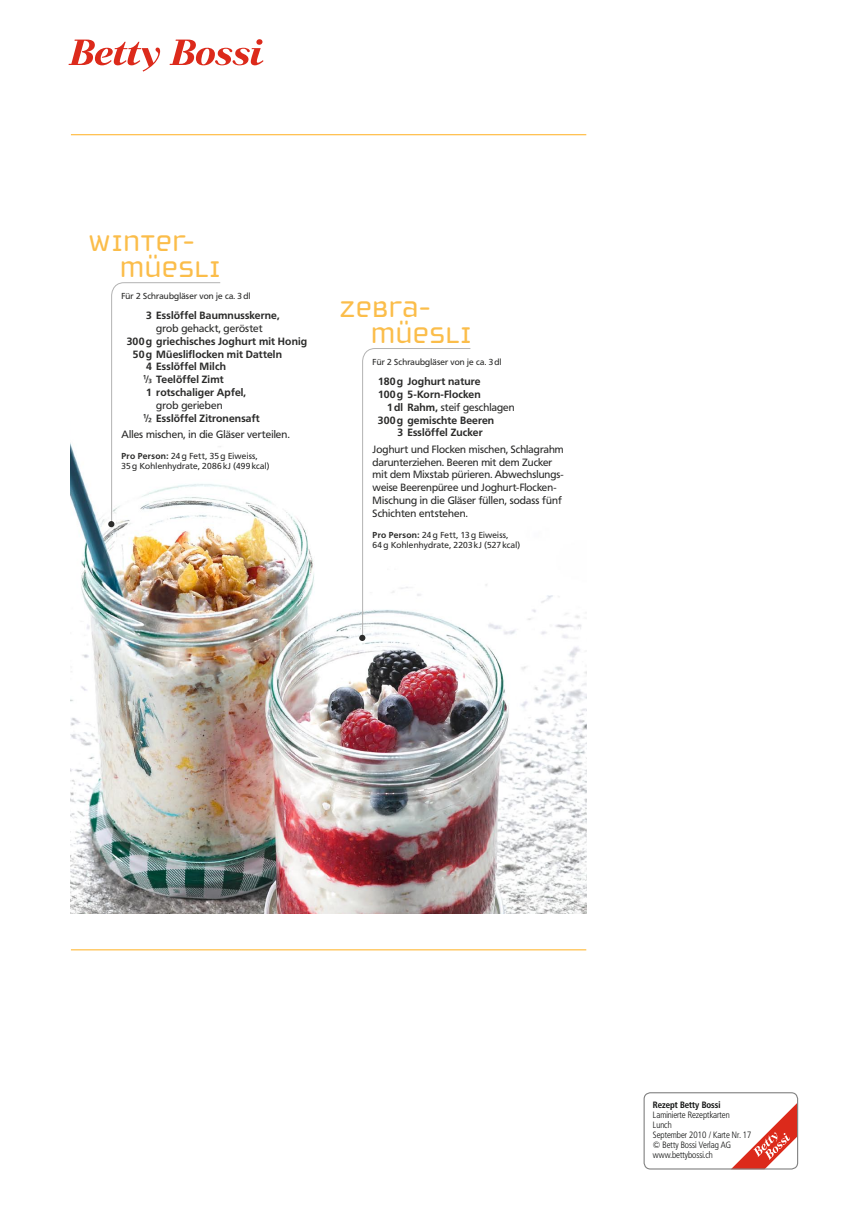
<style>
.page{position:relative;width:851px;height:1205px;background:#fff}
.page>*{position:absolute;margin:0;border:0;box-sizing:border-box;transform-origin:0 0}
.t1{font:33.12px/26.4px "Cholla Unicase OTCE";letter-spacing:.005em;color:#fbbd4a}
.t2{font:10.38px/12.9px "Frutiger B Bn";letter-spacing:.01em;color:#2b2b2a}
.t3{font:700 10.38px "Frutiger B Bn";letter-spacing:.015em;color:#2b2b2a}
.t4{font:9px/10px "Frutiger B Bn Con Light";color:#131413}
.t5{font:9px "Frutiger B Bn Con Bold";color:#131413}
.t6{font:8.62px/10.4px "Frutiger B Bn";letter-spacing:.025em;color:#2b2b2a}
.s1{font-weight:700}
</style>
<div class="page">
<svg style="left:68px;top:40px;width:92px;height:32px"></svg>
<svg style="left:169px;top:39px;width:94px;height:26px"></svg>
<svg style="left:733px;top:1104px;width:64px;height:65px"></svg>
<div style="left:643px;top:1092px;width:155px;height:77px;border:1px solid #818181;border-radius:6px"></div>
<hr style="left:71px;top:949px;width:515px;height:1px;background:#ffc04c">
<hr style="left:71px;top:134px;width:515px;height:1px;background:#ffc04c">
<img style="left:71px;top:445px;width:515px;height:468px">
<img style="left:71px;top:913px;width:40px;height:1px">
<img style="left:71px;top:912px;width:150px;height:1px">
<svg style="left:359px;top:348px;width:112px;height:293px"></svg>
<svg style="left:108px;top:282px;width:113px;height:245px"></svg>
<h1 class="t1" style="left:120px;top:229px;width:103px;text-indent:-31px">Winter&shy;müesli</h1>
<p class="t6" style="left:121px;top:291px;width:130px">Für 2 Schraubgläser von je ca. 3dl</p>
<p class="t3" style="left:146px;top:309px;width:135px">3 Esslöffel Baumnusskerne,</p>
<p class="t2" style="left:156px;top:322px;width:108px">grob gehackt, geröstet</p>
<p class="t3" style="left:127px;top:335px;width:182px">300g griechisches Joghurt mit Honig</p>
<p class="t3" style="left:133px;top:348px;width:151px">50g Müesliflocken mit Datteln</p>
<p class="t3" style="left:146px;top:360px;width:81px">4 Esslöffel Milch</p>
<p class="t3" style="left:143px;top:373px;width:82px">¬ Teelöffel Zimt</p>
<p class="t3" style="left:146px;top:386px;width:101px">1 rotschaliger Apfel,</p>
<p class="t2" style="left:156px;top:399px;width:68px">grob gerieben</p>
<p class="t3" style="left:143px;top:412px;width:119px">¿ Esslöffel Zitronensaft</p>
<p class="t2" style="left:121px;top:428px;width:169px">Alles mischen, in die Gläser verteilen.</p>
<p class="t6" style="left:121px;top:451px;width:149px"><span class="s1">Pro Person:</span> 24 g Fett, 35 g Eiweiss,<br>35 g Kohlenhydrate, 2086 kJ (499 kcal)</p>
<h1 class="t1" style="left:371px;top:295px;width:103px;text-indent:-31px">Zebra&shy;müesli</h1>
<p class="t6" style="left:372px;top:357px;width:130px">Für 2 Schraubgläser von je ca. 3dl</p>
<p class="t3" style="left:378px;top:375px;width:104px">180g Joghurt nature</p>
<p class="t3" style="left:378px;top:388px;width:104px">100g 5-Korn-Flocken</p>
<p class="t2" style="left:387px;top:401px;width:129px"><span class="s1">1dl Rahm,</span> steif geschlagen</p>
<p class="t3" style="left:378px;top:414px;width:118px">300g gemischte Beeren</p>
<p class="t3" style="left:397px;top:426px;width:87px">3 Esslöffel Zucker</p>
<p class="t2" style="left:372px;top:443px;width:193px">Joghurt und Flocken mischen, Schlagrahm darunterziehen. Beeren mit dem Zucker mit dem Mixstab pürieren. Abwechslungs&shy;weise Beerenpüree und Joghurt-Flocken-Mischung in die Gläser füllen, sodass fünf Schichten entstehen.</p>
<p class="t6" style="left:372px;top:530px;width:149px"><span class="s1">Pro Person:</span> 24 g Fett, 13 g Eiweiss,<br>64 g Kohlenhydrate, 2203 kJ (527 kcal)</p>
<p class="t5" style="left:653px;top:1099px;width:69px">Rezept Betty Bossi</p>
<p class="t4" style="left:653px;top:1110px;width:100px">Laminierte Rezeptkarten<br>Lunch<br>September 2010 / Karte Nr. 17 © Betty Bossi Verlag AG www.bettybossi.ch</p>
</div>
